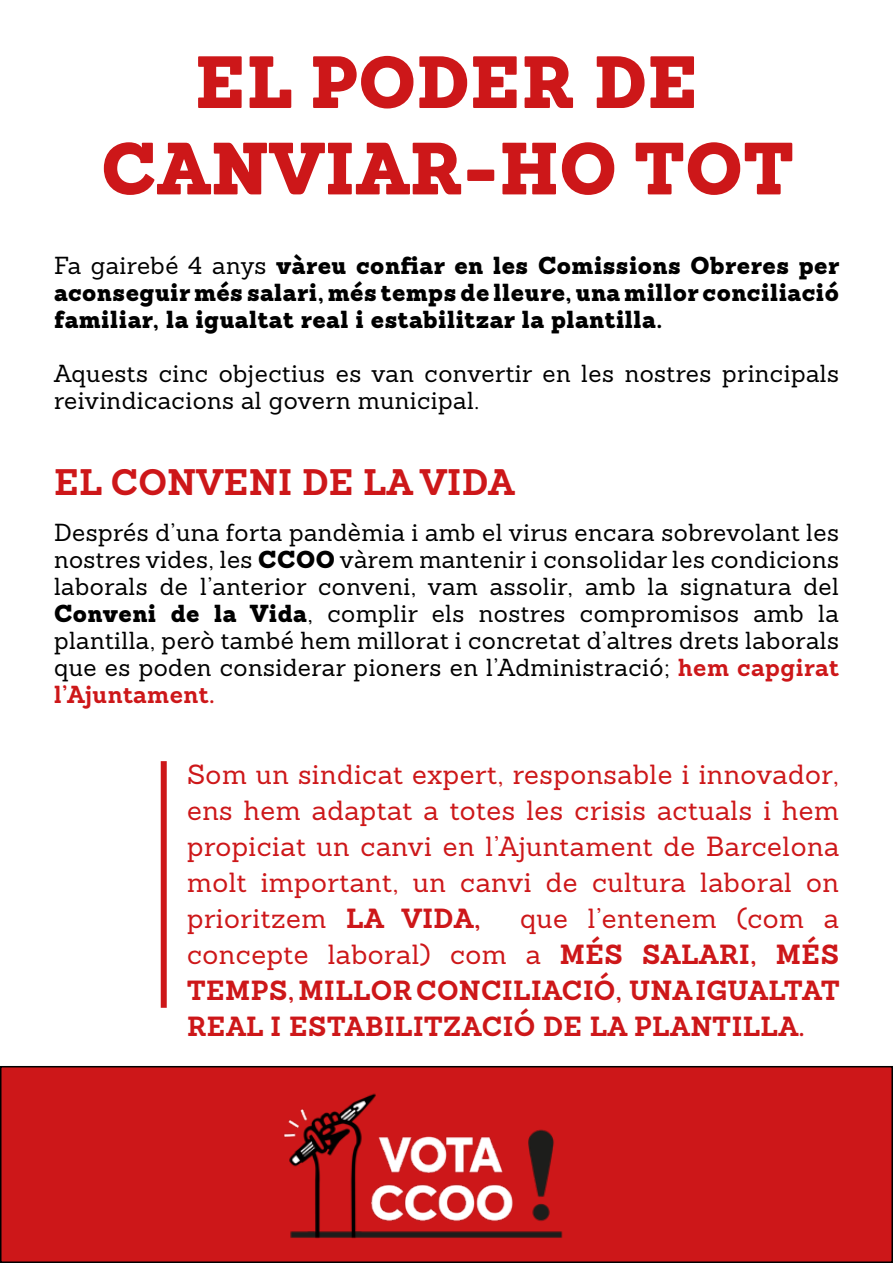
<style>
.page{position:relative;width:893px;height:1263px;background:#fff}
.page>*{position:absolute;margin:0;border:0;box-sizing:border-box;transform-origin:0 0}
.t1{font:900 72px/86.4px "Sanchez";letter-spacing:.01em;color:#cd1719;text-align:center}
.t2{font:700 36px "Sanchez";letter-spacing:.01em;color:#cd1719}
.t3{font:27px/36px "Sanchez";letter-spacing:.02em;color:#cd1719;text-align:justify}
.t4{font:700 27px/36px "Sanchez";letter-spacing:.02em;color:#cd1719;text-align:justify}
.t5{font:24px/27px "Sanchez";letter-spacing:.02em;color:#000}
.t6{font:900 24px/27px "Sanchez";letter-spacing:.02em;color:#000;text-align:justify}
.s1{font-weight:400}
.s2{font-weight:900}
.s3{font-weight:700;color:#cd1719}
.s4{font-weight:700}
</style>
<div class="page">
<div style="left:1px;top:1067px;width:891px;height:195px;background:#cd1719"></div>
<div style="left:0;top:1066px;width:893px;height:197px;border:2px solid #000"></div>
<svg style="left:892px;top:1066px;width:1px;height:197px"></svg>
<div style="left:161px;top:761px;width:6px;height:247px;background:#cd1719"></div>
<img style="left:283px;top:1093px;width:280px;height:146px">
<h1 class="t1" style="left:101px;top:39px;width:694px">EL PODER DE<br>CANVIAR-HO TOT</h1>
<p class="t6" style="left:54px;top:252px;width:787px"><span class="s1">Fa gairebé 4 anys</span> vàreu confiar en les Comissions Obreres per aconseguir més salari, més temps de lleure, una millor conciliació familiar, la igualtat real i estabilitzar la plantilla.</p>
<p class="t5" style="left:54px;top:360px;width:786px">Aquests cinc objectius es van convertir en les nostres principals reivindicacions al govern municipal.</p>
<h2 class="t2" style="left:54px;top:457px;width:462px">EL CONVENI DE LA VIDA</h2>
<p class="t5" style="left:54px;top:519px;width:786px;text-align:justify">Després d’una forta pandèmia i amb el virus encara sobrevolant les nostres vides, les <span class="s2">CCOO</span> vàrem mantenir i consolidar les condicions laborals de l’anterior conveni, vam assolir, amb la signatura del <span class="s2">Conveni de la Vida</span>, complir els nostres compromisos amb la plantilla, però també hem millorat i concretat d’altres drets laborals que es poden considerar pioners en l’Administració; <span class="s3">hem capgirat l’Ajuntament.</span></p>
<p class="t3" style="left:187px;top:756px;width:653px">Som un sindicat expert, responsable i innovador, ens hem adaptat a totes les crisis actuals i hem propiciat un canvi en l’Ajuntament de Barcelona molt important, un canvi de cultura laboral on prioritzem <span class="s4">LA VIDA,</span></p>
<p class="t4" style="left:187px;top:900px;width:654px;text-indent:333px"><span class="s1">que l’entenem (com a concepte laboral) com a</span> MÉS SALARI, MÉS TEMPS, MILLOR CONCILIACIÓ, UNA IGUALTAT REAL I ESTABILITZACIÓ DE LA PLANTILLA.</p>
</div>
